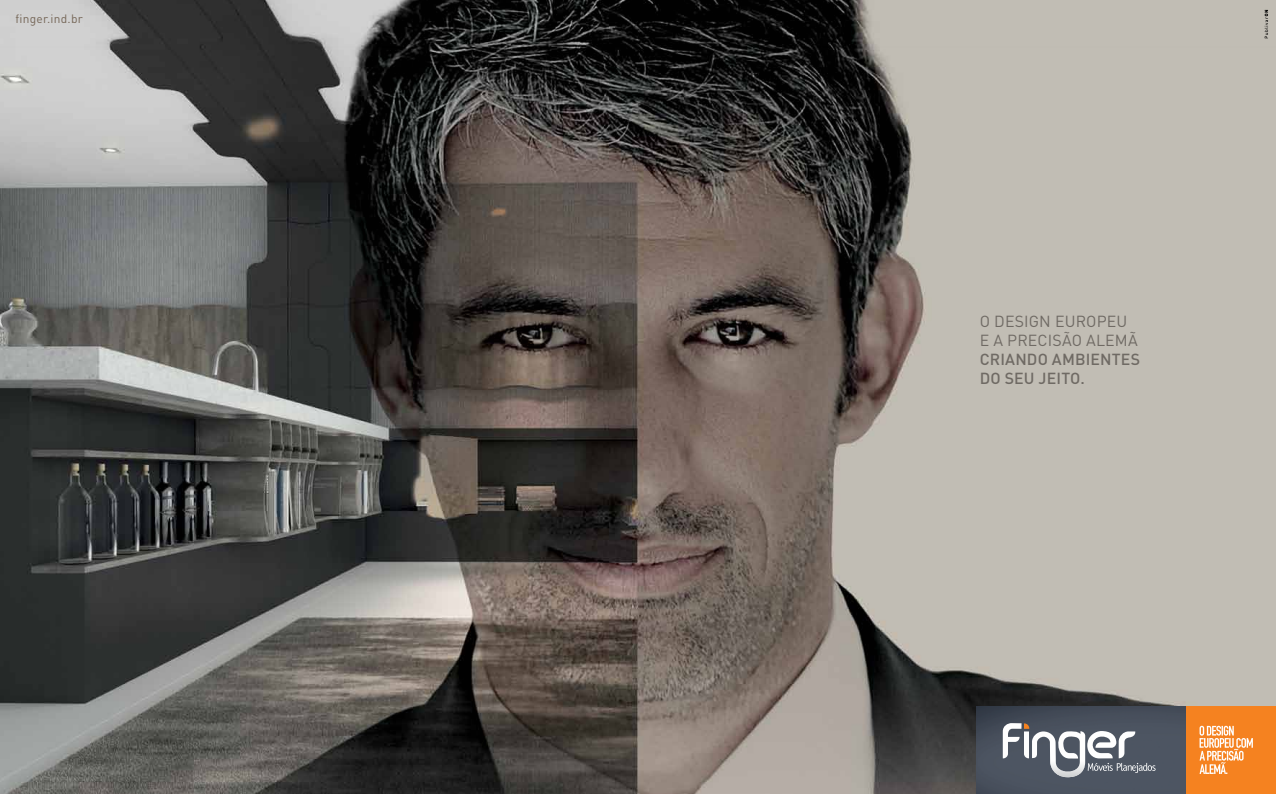
<style>
.page{position:relative;width:1276px;height:794px;background:#fff}
.page>*{position:absolute;margin:0;border:0;box-sizing:border-box;transform-origin:0 0}
.t1{font:15.9px "DIN Pro";letter-spacing:.01em;color:#6f6a64}
.t2{font:500 15.9px/19px "DIN Pro";letter-spacing:.01em;color:#6f6a64}
.t3{font:12px "DIN Pro";color:#766758}
</style>
<div class="page">
<img style="left:0;top:0;width:1276px;height:794px">
<img style="left:976px;top:706px;width:210px;height:88px">
<svg style="left:1002px;top:723px;width:156px;height:54px"></svg>
<div style="left:1186px;top:706px;width:90px;height:88px;background:#f58220"></div>
<svg style="left:1199px;top:726px;width:54px;height:48px"></svg>
<svg style="left:1264px;top:10px;width:4px;height:28px"></svg>
<p class="t3" style="left:16px;top:11px;width:69px">FINGER.IND.BR</p>
<p class="t1" style="left:979px;top:310px;width:86px">O DESIGN EUR</p>
<p class="t1" style="left:1086px;top:310px;width:21px">OPEU</p>
<p class="t1" style="left:979px;top:329px;width:38px">EAPRE</p>
<p class="t1" style="left:1037px;top:329px;width:102px">CISÃO ALEMÃ</p>
<p class="t2" style="left:979px;top:349px;width:162px">CRIANDO AMBIENTES<br>DO SEU JEITO.</p>
</div>
